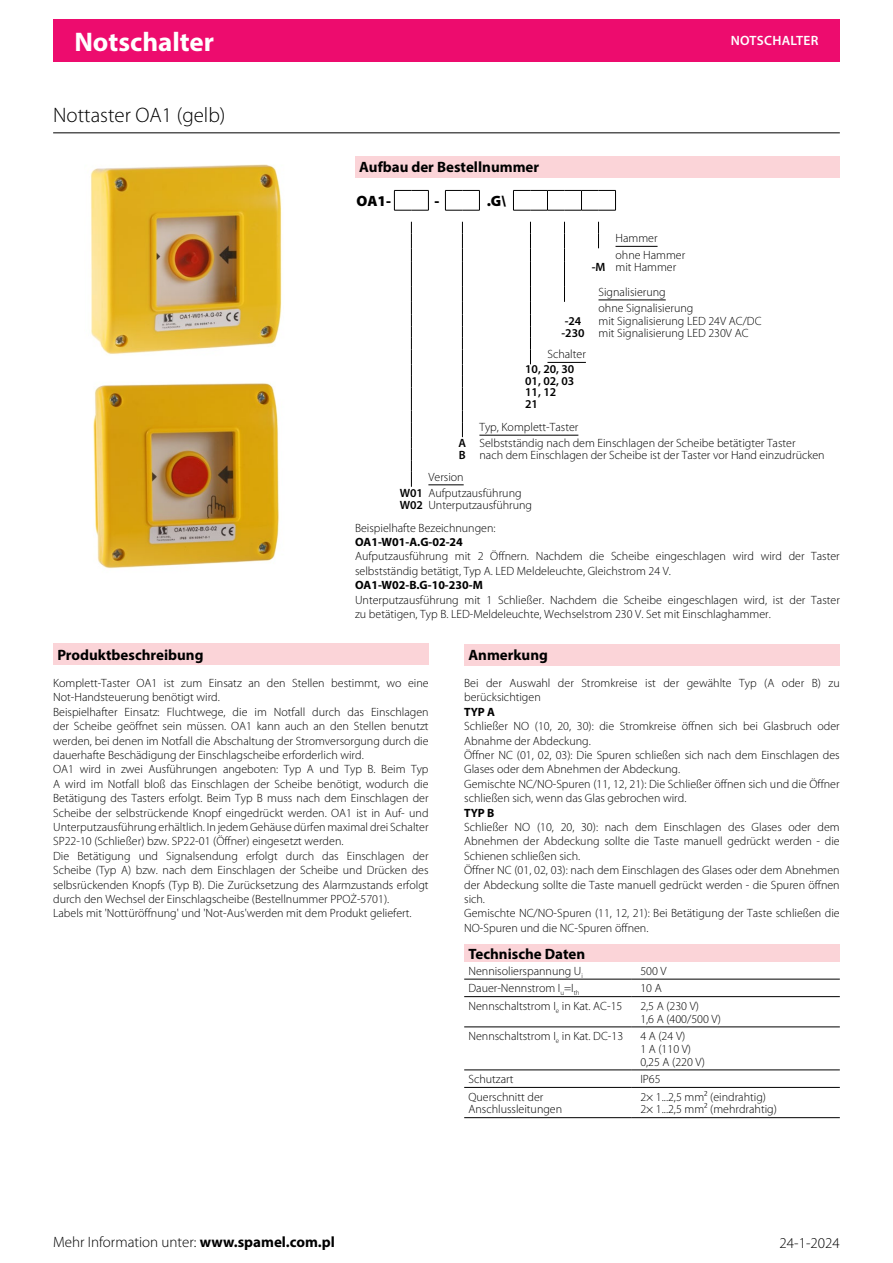
<style>
.page{position:relative;width:893px;height:1263px;background:#fff}
.page>*{position:absolute;margin:0;border:0;box-sizing:border-box;transform-origin:0 0}
.t1{font:700 27px "Myriad Pro";color:#fff}
.t2{font:300 21px "Myriad Pro";color:#000}
.Überschrift{font:700 15px "Myriad Pro";color:#000}
.t3{font:300 15px "Myriad Pro";color:#000}
.TS_Bestellschlüssel{font:900 15px "Myriad Pro";color:#000}
.t4{font:600 13.5px "Myriad Pro";letter-spacing:.02em;color:#fff}
.Text_normal_block{font:300 12px/14.4px "Myriad Pro";color:#000}
.Tabellenkörper{font:300 12px/12.8px "Myriad Pro";color:#000}
.TS_links{font:300 12px "Myriad Pro";color:#000}
.TS_links_unterstrich{font:300 12px "Myriad Pro";color:#000}
.Text_normal_block-2{font:700 12px "Myriad Pro";color:#000}
.TS_fett_zentriert{font:300 12px "Myriad Pro";color:#000}
.TS_fett_links{font:600 12px "Myriad Pro";color:#000}
.TS_fett_zentriert-2{font:600 12px "Myriad Pro";color:#000}
.s1{font-weight:600}
.s2{font-weight:700}
</style>
<div class="page">
<div style="left:53px;top:19px;width:787px;height:43px;background:#ed0c6e"></div>
<img style="left:90px;top:164px;width:192px;height:191px">
<img style="left:93px;top:383px;width:186px;height:186px">
<div style="left:464px;top:944px;width:376px;height:18px;background:#fbd4d8"></div>
<hr style="left:464px;top:979px;width:168px;height:1px;background:#000">
<hr style="left:632px;top:979px;width:208px;height:1px;background:#000">
<hr style="left:464px;top:996px;width:168px;height:1px;background:#000">
<hr style="left:632px;top:996px;width:208px;height:1px;background:#000">
<hr style="left:464px;top:1027px;width:168px;height:1px;background:#000">
<hr style="left:632px;top:1027px;width:208px;height:1px;background:#000">
<hr style="left:464px;top:1070px;width:168px;height:1px;background:#000">
<hr style="left:632px;top:1070px;width:208px;height:1px;background:#000">
<hr style="left:464px;top:1087px;width:168px;height:1px;background:#000">
<hr style="left:632px;top:1087px;width:208px;height:1px;background:#000">
<hr style="left:464px;top:1117px;width:168px;height:1px;background:#000">
<hr style="left:632px;top:1117px;width:208px;height:1px;background:#000">
<hr style="left:53px;top:132px;width:787px;height:1px;background:#000">
<div style="left:355px;top:156px;width:485px;height:21px;background:#fbd4d8"></div>
<svg style="left:394px;top:190px;width:35px;height:21px"></svg>
<svg style="left:445px;top:190px;width:35px;height:21px"></svg>
<svg style="left:513px;top:190px;width:103px;height:21px"></svg>
<svg style="left:598px;top:222px;width:1px;height:26px"></svg>
<svg style="left:564px;top:222px;width:1px;height:80px"></svg>
<svg style="left:530px;top:222px;width:1px;height:142px"></svg>
<svg style="left:462px;top:222px;width:1px;height:215px"></svg>
<svg style="left:411px;top:222px;width:1px;height:265px"></svg>
<hr style="left:615px;top:246px;width:43px;height:1px;background:#000">
<hr style="left:598px;top:300px;width:68px;height:1px;background:#000">
<hr style="left:547px;top:362px;width:39px;height:1px;background:#000">
<hr style="left:479px;top:435px;width:99px;height:1px;background:#000">
<hr style="left:428px;top:485px;width:36px;height:1px;background:#000">
<div style="left:53px;top:643px;width:376px;height:22px;background:#fbd4d8"></div>
<div style="left:464px;top:644px;width:376px;height:21px;background:#fbd4d8"></div>
<h1 class="t1" style="left:74px;top:24px;width:141px">Notschalter</h1>
<p class="t2" style="left:53px;top:104px;width:174px">Nottaster OA1 (gelb)</p>
<p class="Überschrift" style="left:359px;top:158px;width:181px">Aufbau der Bestellnummer</p>
<p class="TS_Bestellschlüssel" style="left:356px;top:191px;width:36px">OA1-</p>
<p class="TS_Bestellschlüssel" style="left:434px;top:191px;width:6px">-</p>
<p class="TS_Bestellschlüssel" style="left:487px;top:191px;width:21px">.G\</p>
<p class="t4" style="left:731px;top:32px;width:89px">NOTSCHALTER</p>
<p class="TS_links_unterstrich" style="left:615px;top:232px;width:44px">Hammer</p>
<p class="TS_links" style="left:615px;top:248px;width:71px">ohne Hammer</p>
<p class="TS_fett_zentriert-2" style="left:592px;top:260px;width:15px">-M</p>
<p class="TS_links" style="left:615px;top:261px;width:62px">mit Hammer</p>
<p class="TS_links_unterstrich" style="left:598px;top:285px;width:69px">Signalisierung</p>
<p class="TS_links" style="left:598px;top:301px;width:96px">ohne Signalisierung</p>
<p class="TS_fett_zentriert-2" style="left:565px;top:313px;width:18px">-24</p>
<p class="TS_links" style="left:598px;top:314px;width:164px">mit Signalisierung LED 24V AC/DC</p>
<p class="TS_fett_zentriert-2" style="left:561px;top:325px;width:25px">-230</p>
<p class="TS_links" style="left:598px;top:326px;width:152px">mit Signalisierung LED 230V AC</p>
<p class="TS_links_unterstrich" style="left:547px;top:348px;width:40px">Schalter</p>
<p class="TS_fett_links" style="left:525px;top:362px;width:51px">10, 20, 30</p>
<p class="TS_fett_links" style="left:525px;top:373px;width:51px">01, 02, 03</p>
<p class="TS_fett_links" style="left:525px;top:385px;width:33px">11, 12</p>
<p class="TS_fett_links" style="left:525px;top:396px;width:14px">21</p>
<p class="TS_links_unterstrich" style="left:479px;top:420px;width:100px">Typ, Komplett-Taster</p>
<p class="TS_fett_zentriert-2" style="left:459px;top:436px;width:9px">A</p>
<p class="TS_links" style="left:479px;top:437px;width:318px">Selbstständig nach dem Einschlagen der Scheibe betätigter Taster</p>
<p class="TS_fett_zentriert-2" style="left:459px;top:447px;width:8px">B</p>
<p class="TS_links" style="left:479px;top:448px;width:347px">nach dem Einschlagen der Scheibe ist der Taster vor Hand einzudrücken</p>
<p class="TS_links_unterstrich" style="left:428px;top:470px;width:37px">Version</p>
<p class="TS_fett_zentriert" style="left:400px;top:486px;width:123px"><span class="s1">W01</span> Aufputzausführung</p>
<p class="TS_fett_zentriert" style="left:400px;top:498px;width:134px"><span class="s1">W02</span> Unterputzausführung</p>
<p class="Text_normal_block" style="left:355px;top:521px;width:142px">Beispielhafte Bezeichnungen:</p>
<p class="Text_normal_block-2" style="left:355px;top:534px;width:109px">OA1-W01-A.G-02-24</p>
<p class="Text_normal_block" style="left:355px;top:549px;width:486px">Aufputzausführung mit 2 Öffnern. Nachdem die Scheibe eingeschlagen wird wird der Taster selbstständig betätigt, Typ A. LED Meldeleuchte, Gleichstrom 24 V.</p>
<p class="Text_normal_block-2" style="left:355px;top:577px;width:129px">OA1-W02-B.G-10-230-M</p>
<p class="Text_normal_block" style="left:355px;top:593px;width:486px">Unterputzausführung mit 1 Schließer. Nachdem die Scheibe eingeschlagen wird, ist der Taster zu betätigen, Typ B. LED-Meldeleuchte, Wechselstrom 230 V. Set mit Einschlaghammer.</p>
<p class="Überschrift" style="left:57px;top:645px;width:148px">Produktbeschreibung</p>
<p class="Text_normal_block" style="left:53px;top:676px;width:377px">Komplett-Taster OA1 ist zum Einsatz an den Stellen bestimmt, wo eine<br>Not-Handsteuerung benötigt wird.</p>
<p class="Text_normal_block" style="left:53px;top:705px;width:377px;text-align:justify">Beispielhafter Einsatz: Fluchtwege, die im Notfall durch das Einschlagen der Scheibe geöffnet sein müssen. OA1 kann auch an den Stellen benutzt werden, bei denen im Notfall die Abschaltung der Stromversorgung durch die dauerhafte Beschädigung der Einschlagscheibe erforderlich wird.</p>
<p class="Text_normal_block" style="left:53px;top:762px;width:377px;text-align:justify">OA1 wird in zwei Ausführungen angeboten: Typ A und Typ B. Beim Typ A wird im Notfall bloß das Einschlagen der Scheibe benötigt, wodurch die Betätigung des Tasters erfolgt. Beim Typ B muss nach dem Einschlagen der Scheibe der selbstrückende Knopf eingedrückt werden. OA1 ist in Auf- und Unterputzausführung erhältlich. In jedem Gehäuse dürfen maximal drei Schalter SP22-10 (Schließer) bzw. SP22-01 (Öffner) eingesetzt werden.</p>
<p class="Text_normal_block" style="left:53px;top:849px;width:377px;text-align:justify">Die Betätigung und Signalsendung erfolgt durch das Einschlagen der Scheibe (Typ A) bzw. nach dem Einschlagen der Scheibe und Drücken des selbsrückenden Knopfs (Typ B). Die Zurücksetzung des Alarmzustands erfolgt durch den Wechsel der Einschlagscheibe (Bestellnummer PPOŻ-5701).</p>
<p class="Text_normal_block" style="left:53px;top:906px;width:360px">Labels mit 'Nottüröffnung' und 'Not-Aus'werden mit dem Produkt geliefert.</p>
<p class="Überschrift" style="left:468px;top:645px;width:81px">Anmerkung</p>
<p class="Text_normal_block" style="left:464px;top:676px;width:377px">Bei der Auswahl der Stromkreise ist der gewählte Typ (A oder B) zu berücksichtigen</p>
<p class="Text_normal_block-2" style="left:464px;top:704px;width:32px">TYP A</p>
<p class="Text_normal_block" style="left:464px;top:719px;width:377px">Schließer NO (10, 20, 30): die Stromkreise öffnen sich bei Glasbruch oder<br>Abnahme der Abdeckung.</p>
<p class="Text_normal_block" style="left:464px;top:748px;width:377px">Öffner NC (01, 02, 03): Die Spuren schließen sich nach dem Einschlagen des<br>Glases oder dem Abnehmen der Abdeckung.</p>
<p class="Text_normal_block" style="left:464px;top:777px;width:377px">Gemischte NC/NO-Spuren (11, 12, 21): Die Schließer öffnen sich und die Öffner schließen sich, wenn das Glas gebrochen wird.</p>
<p class="Text_normal_block-2" style="left:464px;top:805px;width:32px">TYP B</p>
<p class="Text_normal_block" style="left:464px;top:820px;width:377px;text-align:justify">Schließer NO (10, 20, 30): nach dem Einschlagen des Glases oder dem Abnehmen der Abdeckung sollte die Taste manuell gedrückt werden - die Schienen schließen sich.</p>
<p class="Text_normal_block" style="left:464px;top:863px;width:377px;text-align:justify">Öffner NC (01, 02, 03): nach dem Einschlagen des Glases oder dem Abnehmen der Abdeckung sollte die Taste manuell gedrückt werden - die Spuren öffnen sich.</p>
<p class="Text_normal_block" style="left:464px;top:906px;width:377px">Gemischte NC/NO-Spuren (11, 12, 21): Bei Betätigung der Taste schließen die<br>NO-Spuren und die NC-Spuren öffnen.</p>
<p class="Überschrift" style="left:468px;top:944px;width:118px">Technische Daten</p>
<p class="Tabellenkörper" style="left:468px;top:965px;width:116px">Nennisolierspannung U<sub>i</sub></p>
<p class="Tabellenkörper" style="left:640px;top:965px;width:28px">500 V</p>
<p class="Tabellenkörper" style="left:468px;top:982px;width:113px">Dauer-Nennstrom I<sub>u</sub>=I<sub>th</sub></p>
<p class="Tabellenkörper" style="left:640px;top:982px;width:23px">10 A</p>
<p class="Tabellenkörper" style="left:468px;top:1000px;width:155px">Nennschaltstrom I<sub>e</sub> in Kat. AC-15</p>
<p class="Tabellenkörper" style="left:640px;top:1000px;width:60px">2,5 A (230 V)</p>
<p class="Tabellenkörper" style="left:640px;top:1012px;width:82px">1,6 A (400/500 V)</p>
<p class="Tabellenkörper" style="left:468px;top:1030px;width:156px">Nennschaltstrom I<sub>e</sub> in Kat. DC-13</p>
<p class="Tabellenkörper" style="left:640px;top:1030px;width:46px">4 A (24 V)</p>
<p class="Tabellenkörper" style="left:640px;top:1043px;width:52px">1 A (110 V)</p>
<p class="Tabellenkörper" style="left:640px;top:1055px;width:66px">0,25 A (220 V)</p>
<p class="Tabellenkörper" style="left:468px;top:1073px;width:46px">Schutzart</p>
<p class="Tabellenkörper" style="left:640px;top:1073px;width:22px">IP65</p>
<p class="Tabellenkörper" style="left:468px;top:1090px;width:95px">Querschnitt der<br>Anschlussleitungen</p>
<p class="Tabellenkörper" style="left:640px;top:1090px;width:127px">2× 1...2,5 mm² (eindrahtig)</p>
<p class="Tabellenkörper" style="left:640px;top:1103px;width:138px">2× 1...2,5 mm² (mehrdrahtig)</p>
<p class="t3" style="left:53px;top:1234px;width:283px">Mehr Information unter: <span class="s2">www.spamel.com.pl</span></p>
<p class="t3" style="left:780px;top:1234px;width:62px">24-1-2024</p>
</div>
